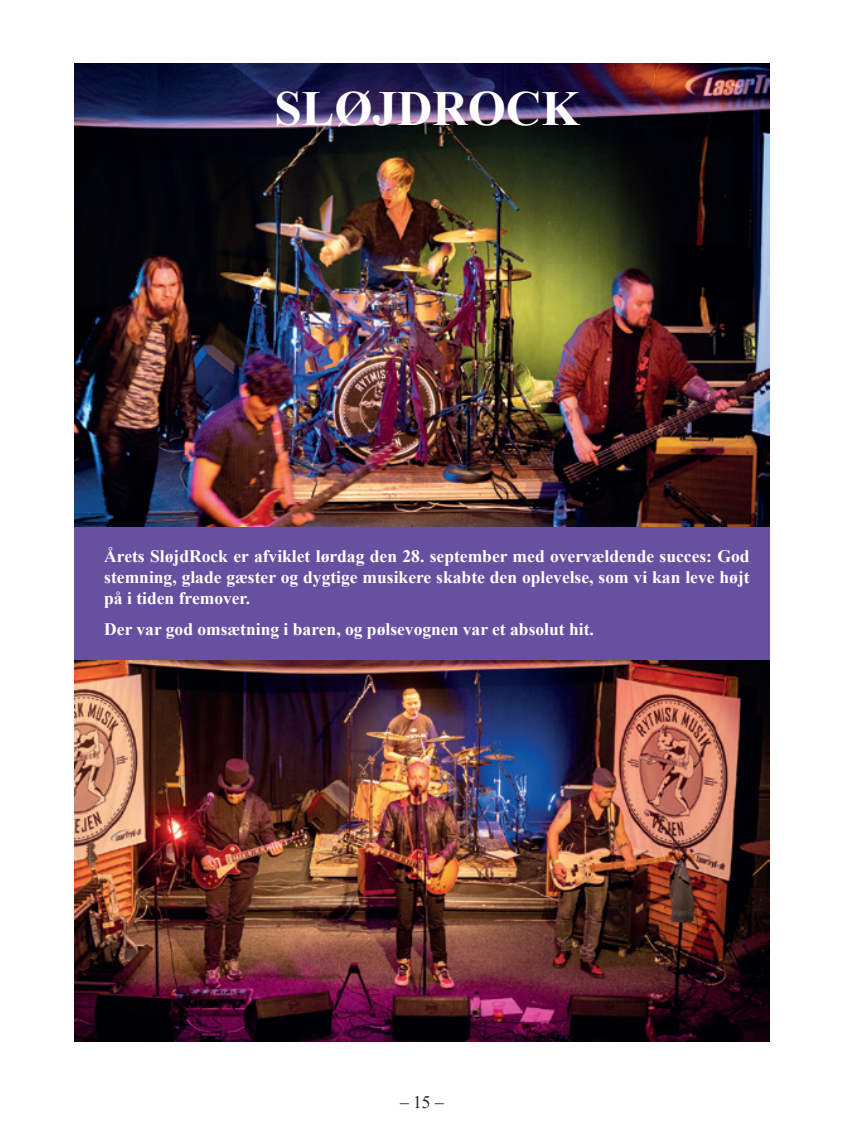
<style>
.page{position:relative;width:844px;height:1141px;background:#fff}
.page>*{position:absolute;margin:0;border:0;box-sizing:border-box;transform-origin:0 0}
.Brøed_A{font:700 49px "Times New Roman";color:#fff}
.Brøed_A-2{font:700 17.5px/21px "Times New Roman";color:#fff;text-align:justify}
.t1{font:17.5px "Times New Roman";color:#231f20}
</style>
<div class="page">
<div style="left:74px;top:75px;width:695px;height:967px;background:#6850a1"></div>
<img style="left:74px;top:660px;width:695px;height:382px">
<img style="left:74px;top:63px;width:695px;height:463px">
<p class="Brøed_A" style="left:274px;top:74px;width:306px">SLØJDROCK</p>
<p class="Brøed_A-2" style="left:104px;top:545px;width:646px">Årets SløjdRock er afviklet lørdag den 28. september med overvældende succes: God stemning, glade gæster og dygtige musikere skabte den oplevelse, som vi kan leve højt på i tiden fremover.</p>
<p class="Brøed_A-2" style="left:104px;top:618px;width:491px">Der var god omsætning i baren, og pølsevognen var et absolut hit.</p>
<p class="t1" style="left:400px;top:1091px;width:45px">– 15 –</p>
</div>
